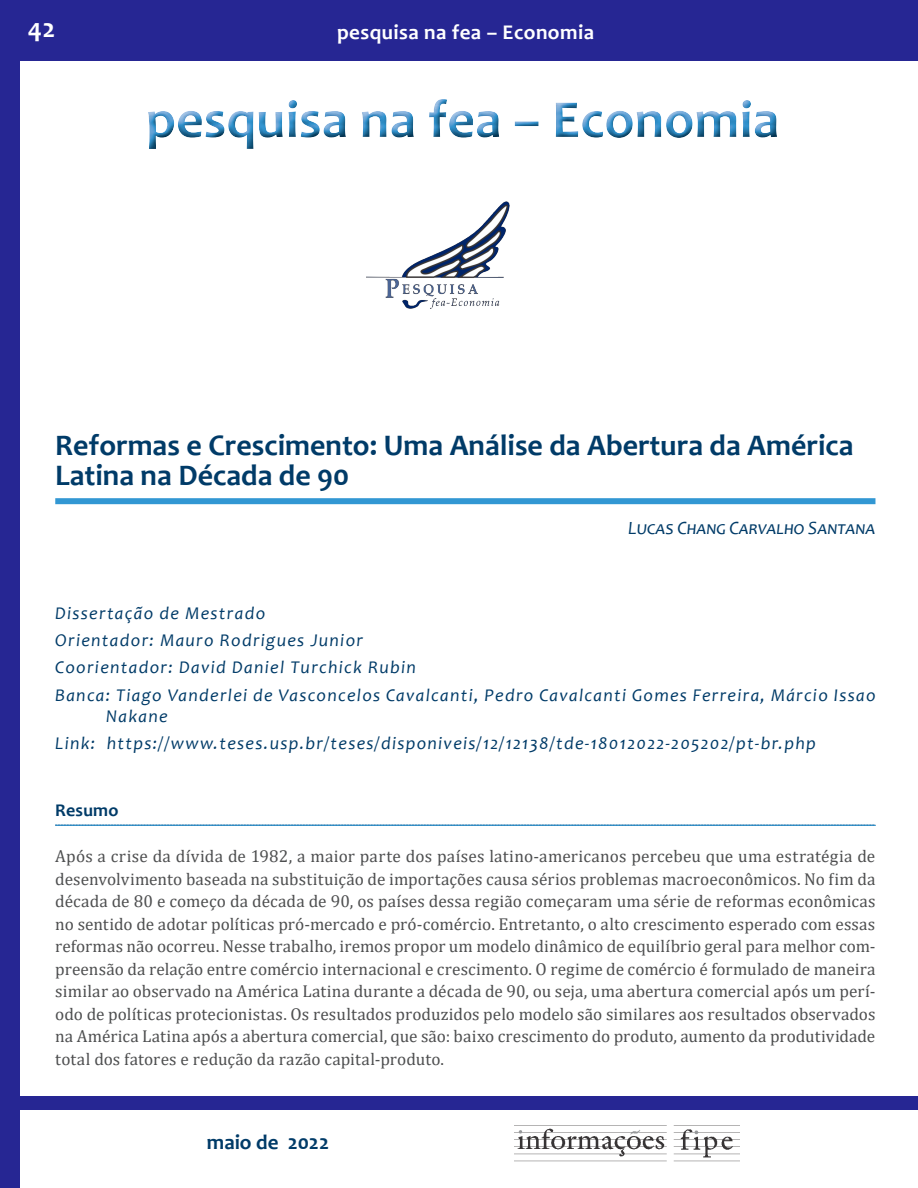
<style>
.page{position:relative;width:918px;height:1188px;background:#fff}
.page>*{position:absolute;margin:0;border:0;box-sizing:border-box;transform-origin:0 0}
.t1{font:700 30px/30px "Candara";color:#003b68}
.t2{font:700 27px "Candara";color:#fff}
.t3{font:700 21px "Candara";letter-spacing:.02em;color:#fff}
.t4{font:700 21px "Candara";color:#003b68}
.t5{font:italic 18.75px "Candara";color:#003b68}
.t6{font:italic 18px/27.5px "Candara";letter-spacing:.07em;color:#003b68}
.t7{font:700 18px "Candara";letter-spacing:.01em;color:#003b68}
.t8{font:17.25px/22.5px "Cambria";letter-spacing:.005em;color:#4e4f50;text-align:justify}
</style>
<div class="page">
<div style="left:0;top:0;width:20px;height:1188px;background:#262693"></div>
<div style="left:0;top:0;width:918px;height:61px;background:#262693"></div>
<div style="left:15px;top:1097px;width:903px;height:13px;background:#262693"></div>
<img style="left:514px;top:1125px;width:225px;height:37px">
<div style="left:55px;top:498px;width:820px;height:6px;background:#3297d3"></div>
<svg style="left:55px;top:825px;width:821px;height:1px"></svg>
<div style="left:139px;top:99px;width:647px;height:59px;background:#003b68;opacity:.67"></div>
<img style="left:366px;top:202px;width:144px;height:106px">
<h2 class="t2" style="left:28px;top:12px;width:29px">42</h2>
<p class="t3" style="left:337px;top:19px;width:258px">pesquisa na fea – Economia</p>
<h1 class="t1" style="left:55px;top:430px;width:800px">Reformas e Crescimento: Uma Análise da Abertura da América<br>Latina na Década de 90</h1>
<p class="t5" style="left:628px;top:516px;width:249px">Lucas Chang Carvalho Santana</p>
<p class="t6" style="left:55px;top:599px;width:822px">Dissertação de Mestrado<br>Orientador: Mauro Rodrigues Junior<br>Coorientador: David Daniel Turchick Rubin<br>Banca: Tiago Vanderlei de Vasconcelos Cavalcanti, Pedro Cavalcanti Gomes Ferreira, Márcio Issao</p>
<p class="t6" style="left:55px;top:702px;width:762px;text-indent:51px">Nakane<br>Link: https://www.teses.usp.br/teses/disponiveis/12/12138/tde-18012022-205202/pt-br.php</p>
<p class="t7" style="left:55px;top:799px;width:65px">Resumo</p>
<p class="t8" style="left:55px;top:845px;width:822px">Após a crise da dívida de 1982, a maior parte dos países latino-americanos percebeu que uma estratégia de desenvolvimento baseada na substituição de importações causa sérios problemas macroeconômicos. No fim da década de 80 e começo da década de 90, os países dessa região começaram uma série de reformas econômicas no sentido de adotar políticas pró-mercado e pró-comércio. Entretanto, o alto crescimento esperado com essas reformas não ocorreu. Nesse trabalho, iremos propor um modelo dinâmico de equilíbrio geral para melhor com&shy;preensão da relação entre comércio internacional e crescimento. O regime de comércio é formulado de maneira similar ao observado na América Latina durante a década de 90, ou seja, uma abertura comercial após um perí&shy;odo de políticas protecionistas. Os resultados produzidos pelo modelo são similares aos resultados observados na América Latina após a abertura comercial, que são: baixo crescimento do produto, aumento da produtividade total dos fatores e redução da razão capital-produto.</p>
<p class="t4" style="left:207px;top:1129px;width:124px">maio de 2022</p>
</div>
